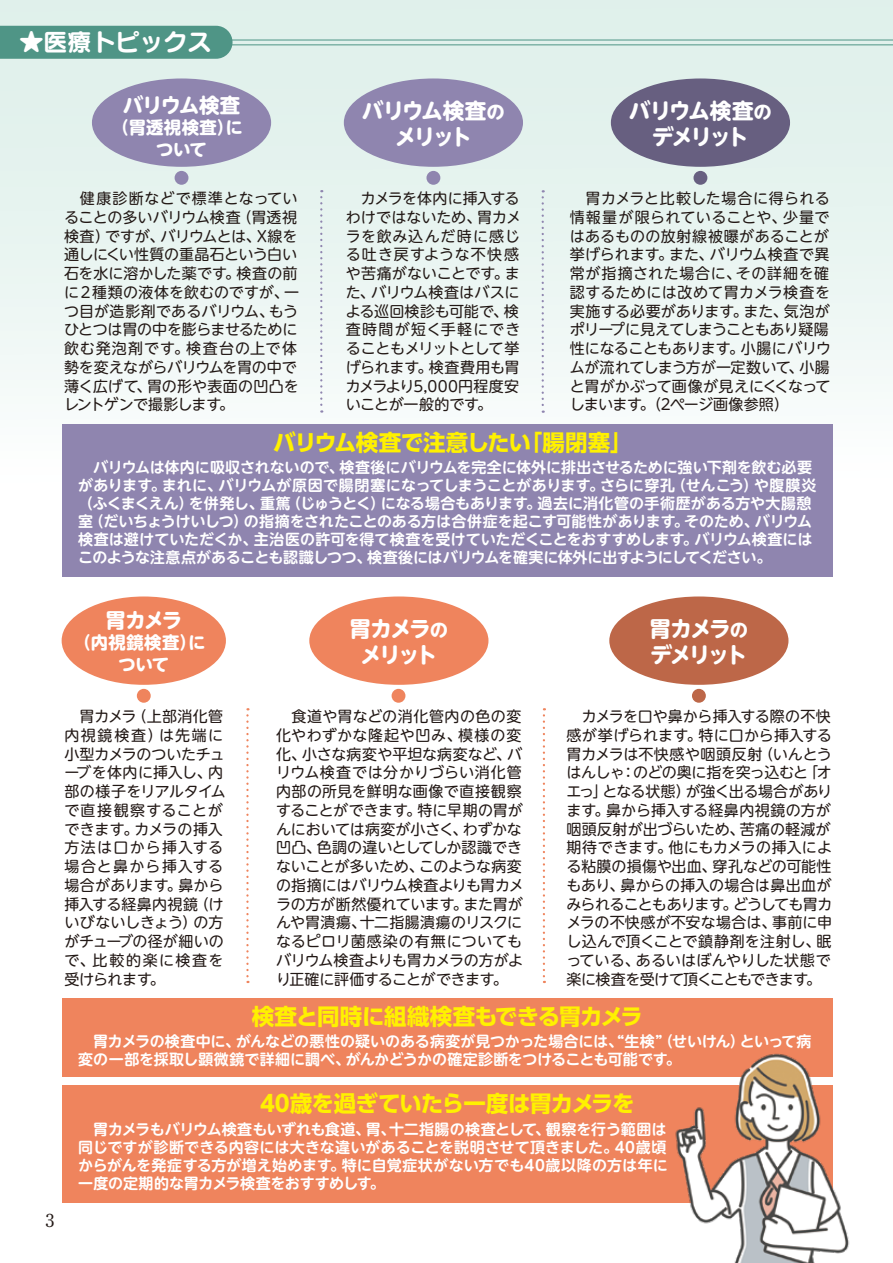
<style>
.page{position:relative;width:893px;height:1263px;background:#fff}
.page>*{position:absolute;margin:0;border:0;box-sizing:border-box;transform-origin:0 0}
.t1{font:24px "Seurat Pro B";color:#fff}
.t2{font:700 22.5px "UD Shin Go Pr 6 N";letter-spacing:-.035em;color:#fff100}
.t3{font:700 21.6px/25.2px "UD Shin M Go Pr 6 N";letter-spacing:-.105em;color:#fff;text-align:center}
.t4{font:700 20.4px "UD Shin M Go Pr 6 N";letter-spacing:-.065em;color:#fff}
.t5{font:700 18px "Futo Min A101 Pro";color:#221815}
.t6{font:700 17.4px/21.6px "UD Shin M Go Pr 6 N";letter-spacing:.02em;color:#fff;text-align:center}
.t7{font:15px/18.8px "UD Shin M Go Pr 6 N";color:#221815}
.t8{font:700 15px/18px "UD Shin M Go Pr 6 N De";letter-spacing:-.005em;color:#fff}
.s1{font-size:18.3px}
</style>
<div class="page">
<div style="left:0;top:0;width:893px;height:492px;background:linear-gradient(to bottom,#dbeee8,#fcfdfd)"></div>
<hr style="left:216px;top:44px;width:677px;height:1px;background:#4f9586">
<hr style="left:216px;top:40px;width:677px;height:1px;background:#4f9586">
<div style="left:0;top:26px;width:233px;height:33px;background:#4f9586"></div>
<div style="left:92px;top:78px;width:179px;height:89px;background:#8f85af;border-radius:50%"></div>
<div style="left:344px;top:78px;width:179px;height:89px;background:#8f85af;border-radius:50%"></div>
<div style="left:611px;top:78px;width:179px;height:89px;background:#675f80;border-radius:50%"></div>
<svg style="left:542px;top:190px;width:2px;height:223px"></svg>
<svg style="left:320px;top:190px;width:2px;height:223px"></svg>
<div style="left:693px;top:171px;width:14px;height:14px;background:#675f80;border-radius:50%"></div>
<div style="left:426px;top:171px;width:14px;height:14px;background:#8f85af;border-radius:50%"></div>
<div style="left:175px;top:171px;width:13px;height:14px;background:#8f85af;border-radius:50%"></div>
<div style="left:62px;top:596px;width:164px;height:89px;background:#ef845d;border-radius:50%"></div>
<div style="left:309px;top:596px;width:179px;height:89px;background:#ef845d;border-radius:50%"></div>
<div style="left:609px;top:596px;width:179px;height:89px;background:#bd6748;border-radius:50%"></div>
<svg style="left:543px;top:708px;width:2px;height:275px"></svg>
<svg style="left:246px;top:708px;width:3px;height:275px"></svg>
<div style="left:692px;top:689px;width:14px;height:14px;background:#bd6748;border-radius:50%"></div>
<div style="left:392px;top:689px;width:13px;height:14px;background:#ef845d;border-radius:50%"></div>
<div style="left:137px;top:689px;width:14px;height:14px;background:#ef845d;border-radius:50%"></div>
<div style="left:62px;top:424px;width:771px;height:152px;background:#8f85af"></div>
<div style="left:62px;top:998px;width:771px;height:79px;background:#ef845d"></div>
<div style="left:62px;top:1085px;width:771px;height:118px;background:#ef845d"></div>
<img style="left:675px;top:1053px;width:175px;height:210px">
<h1 class="t1" style="left:19px;top:25px;width:193px">★医療トピックス</h1>
<h3 class="t4" style="left:123px;top:87px;width:119px">バリウム検査</h3>
<p class="t6" style="left:111px;top:116px;width:133px">（胃透視検査）について</p>
<h3 class="t3" style="left:362px;top:97px;width:144px">バリウム検査<span class="s1">の</span>メリット</h3>
<h3 class="t3" style="left:629px;top:97px;width:144px">バリウム検査<span class="s1">の</span>デメリット</h3>
<p class="t7" style="left:64px;top:188px;width:236px">　健康診断などで標準となっていることの多いバリウム検査（胃透視検査）ですが、バリウムとは、X線を通しにくい性質の重晶石という白い石を水に溶かした薬です。検査の前に２種類の液体を飲むのですが、一つ目が造影剤であるバリウム、もうひとつは胃の中を膨らませるために飲む発泡剤です。検査台の上で体勢を変えながらバリウムを胃の中で薄く広げて、胃の形や表面の凹凸をレントゲンで撮影します。</p>
<p class="t7" style="left:346px;top:188px;width:177px">　カメラを体内に挿入するわけではないため、胃カメラを飲み込んだ時に感じる吐き戻すような不快感や苦痛がないことです。また、バリウム検査はバスによる巡回検診も可能で、検査時間が短く手軽にできることもメリットとして挙げられます。検査費用も胃カメラより5,000円程度安いことが一般的です。</p>
<p class="t7" style="left:570px;top:188px;width:263px">　胃カメラと比較した場合に得られる情報量が限られていることや、少量ではあるものの放射線被曝があることが挙げられます。また、バリウム検査で異常が指摘された場合に、その詳細を確認するためには改めて胃カメラ検査を実施する必要があります。また、気泡がポリープに見えてしまうこともあり疑陽性になることもあります。小腸にバリウムが流れてしまう方が一定数いて、小腸と胃がかぶって画像が見えにくくなってしまいます。（2ページ画像参照）</p>
<h2 class="t2" style="left:273px;top:424px;width:361px">バリウム検査で注意したい「腸閉塞」</h2>
<p class="t8" style="left:78px;top:458px;width:740px">　バリウムは体内に吸収されないので、検査後にバリウムを完全に体外に排出させるために強い下剤を飲む必要があります。まれに、バリウムが原因で腸閉塞になってしまうことがあります。さらに穿孔（せんこう）や腹膜炎（ふくまくえん）を併発し、重篤（じゅうとく）になる場合もあります。過去に消化管の手術歴がある方や大腸憩室（だいちょうけいしつ）の指摘をされたことのある方は合併症を起こす可能性があります。そのため、バリウム検査は避けていただくか、主治医の許可を得て検査を受けていただくことをおすすめします。バリウム検査にはこのような注意点があることも認識しつつ、検査後にはバリウムを確実に体外に出すようにしてください。</p>
<h3 class="t4" style="left:105px;top:602px;width:78px">胃カメラ</h3>
<p class="t6" style="left:74px;top:631px;width:133px">（内視鏡検査）について</p>
<h3 class="t3" style="left:349px;top:615px;width:100px">胃カメラ<span class="s1">の</span>メリット</h3>
<h3 class="t3" style="left:649px;top:615px;width:100px;text-align:left">胃カメラ<span class="s1">の</span>デメリット</h3>
<p class="t7" style="left:64px;top:706px;width:163px">　胃カメラ（上部消化管内視鏡検査）は先端に小型カメラのついたチューブを体内に挿入し、内部の様子をリアルタイムで直接観察することができます。カメラの挿入方法は口から挿入する場合と鼻から挿入する場合があります。鼻から挿入する経鼻内視鏡（けいびないしきょう）の方がチューブの径が細いので、比較的楽に検査を受けられます。</p>
<p class="t7" style="left:276px;top:706px;width:249px">　食道や胃などの消化管内の色の変化やわずかな隆起や凹み、模様の変化、小さな病変や平坦な病変など、バリウム検査では分かりづらい消化管内部の所見を鮮明な画像で直接観察することができます。特に早期の胃がんにおいては病変が小さく、わずかな凹凸、色調の違いとしてしか認識できないことが多いため、このような病変の指摘にはバリウム検査よりも胃カメラの方が断然優れています。また胃がんや胃潰瘍、十二指腸潰瘍のリスクになるピロリ菌感染の有無についてもバリウム検査よりも胃カメラの方がより正確に評価することができます。</p>
<p class="t7" style="left:566px;top:706px;width:268px">　カメラを口や鼻から挿入する際の不快感が挙げられます。特に口から挿入する胃カメラは不快感や咽頭反射（いんとうはんしゃ：のどの奥に指を突っ込むと「オエっ」となる状態）が強く出る場合があります。鼻から挿入する経鼻内視鏡の方が咽頭反射が出づらいため、苦痛の軽減が期待できます。他にもカメラの挿入による粘膜の損傷や出血、穿孔などの可能性もあり、鼻からの挿入の場合は鼻出血がみられることもあります。どうしても胃カメラの不快感が不安な場合は、事前に申し込んで頂くことで鎮静剤を注射し、眠っている、あるいはぼんやりした状態で楽に検査を受けて頂くこともできます。</p>
<h2 class="t2" style="left:252px;top:998px;width:393px">検査と同時に組織検査もできる胃カメラ</h2>
<p class="t8" style="left:78px;top:1031px;width:735px">　胃カメラの検査中に、がんなどの悪性の疑いのある病変が見つかった場合には、“生検”（せいけん）といって病変の一部を採取し顕微鏡で詳細に調べ、がんかどうかの確定診断をつけることも可能です。</p>
<h2 class="t2" style="left:260px;top:1085px;width:376px">40歳を過ぎていたら一度は胃カメラを</h2>
<p class="t5" style="left:45px;top:1206px;width:11px">3</p>
<p class="t8" style="left:78px;top:1119px;width:591px;text-align:justify">　胃カメラもバリウム検査もいずれも食道、胃、十二指腸の検査として、観察を行う範囲は同じですが診断できる内容には大きな違いがあることを説明させて頂きました。40歳頃からがんを発症する方が増え始めます。特に自覚症状がない方でも40歳以降の方は年に一度の定期的な胃カメラ検査をおすすめしす。</p>
</div>
